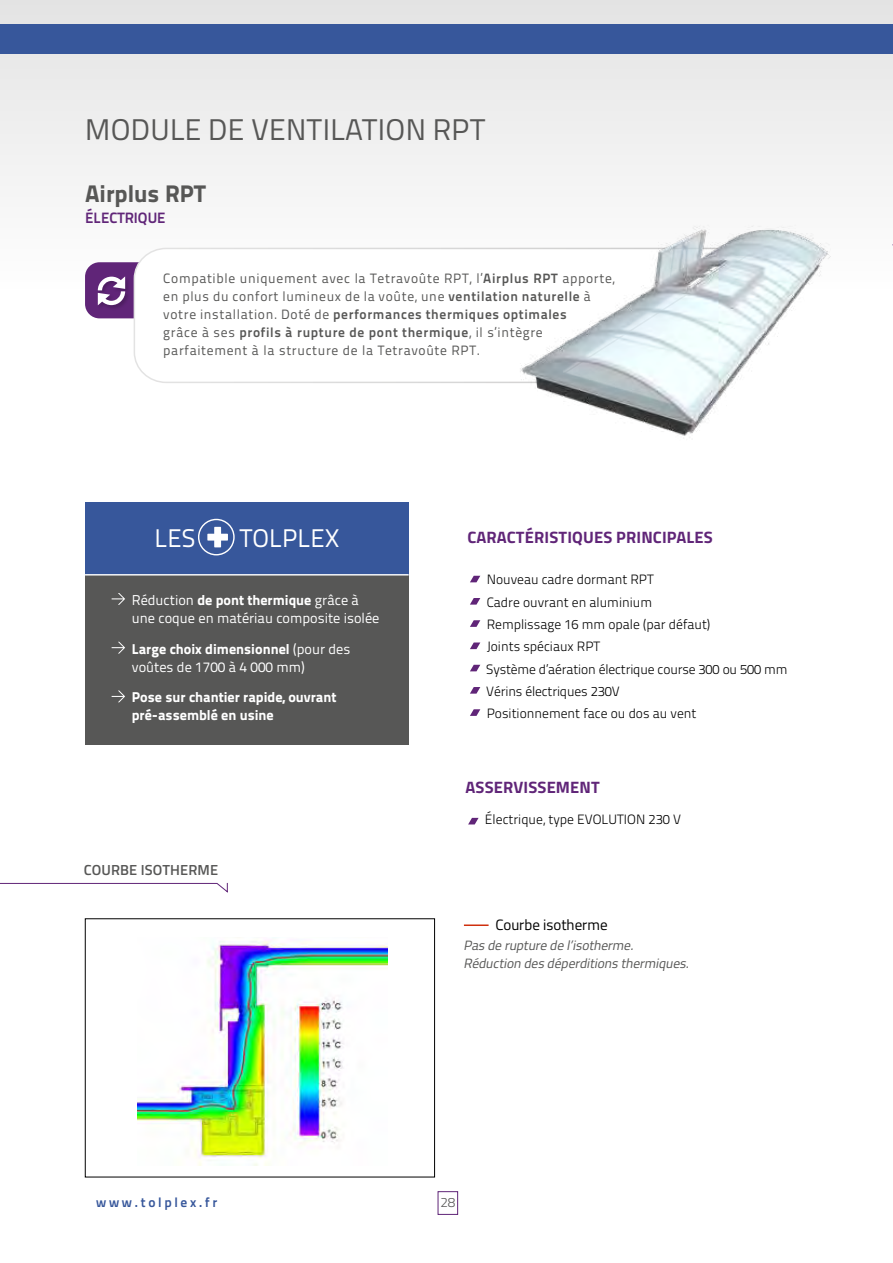
<style>
.page{position:relative;width:893px;height:1263px;background:#fff}
.page>*{position:absolute;margin:0;border:0;box-sizing:border-box;transform-origin:0 0}
.t1{font:30px "Titillium";letter-spacing:.01em;color:#575756}
.t2{font:25.5px "Titillium Text 22 L";color:#fff}
.t3{font:800 24px "Titillium Text 22 L";color:#575756}
.t4{font:700 16.5px "Titillium";letter-spacing:.01em;color:#602578}
.t5{font:15px "Titillium";color:#000}
.t6{font:700 15px "Titillium Text 22 L";color:#602578}
.t7{font:600 14.55px "Titillium";letter-spacing:.01em;color:#575756}
.t8{font:14.25px/18px "Titillium Text 22 L";color:#fff}
.t9{font:800 14.25px/18px "Titillium Text 22 L";color:#fff}
.t10{font:13.5px/18px "Titillium Text 22 L";letter-spacing:.05em;color:#575756}
.t11{font:300 13.5px/22.2px "Titillium Text 22 L";color:#000}
.t12{font:italic 13.5px/18px "Titillium";color:#575756}
.t13{font:700 13.5px "Titillium Text 22 L";letter-spacing:.2em;color:#37579b}
.t14{font:300 13.5px "Titillium";color:#575756}
.s1{font-weight:700}
.s2{font-weight:800}
</style>
<div class="page">
<div style="left:438px;top:1191px;width:20px;height:23px;border:1px solid #602578"></div>
<div style="left:0;top:0;width:893px;height:289px;background:#f0f0f0"></div>
<div style="left:0;top:24px;width:893px;height:30px;background:#37579b"></div>
<div style="left:85px;top:262px;width:242px;height:56px;background:#602578;border-radius:14px"></div>
<svg style="left:133px;top:248px;width:309px;height:135px"></svg>
<div style="left:97px;top:276px;width:33px;height:34px;background:#000;opacity:.2"></div>
<svg style="left:98px;top:276px;width:27px;height:29px"></svg>
<div style="left:85px;top:575px;width:323px;height:169px;background:#575756"></div>
<div style="left:85px;top:503px;width:323px;height:72px;background:#37579b"></div>
<svg style="left:207px;top:527px;width:21px;height:20px"></svg>
<div style="left:198px;top:519px;width:37px;height:36px;border:1px solid #fff;border-radius:50%"></div>
<hr style="left:85px;top:574px;width:324px;height:1px;background:#fff">
<svg style="left:470px;top:576px;width:10px;height:6px"></svg>
<svg style="left:470px;top:598px;width:10px;height:7px"></svg>
<svg style="left:470px;top:620px;width:10px;height:7px"></svg>
<svg style="left:470px;top:642px;width:10px;height:7px"></svg>
<svg style="left:470px;top:665px;width:10px;height:6px"></svg>
<svg style="left:470px;top:687px;width:10px;height:7px"></svg>
<svg style="left:470px;top:709px;width:10px;height:7px"></svg>
<svg style="left:112px;top:593px;width:13px;height:12px"></svg>
<svg style="left:112px;top:642px;width:13px;height:11px"></svg>
<svg style="left:112px;top:690px;width:13px;height:12px"></svg>
<svg style="left:468px;top:818px;width:11px;height:6px"></svg>
<svg style="left:0;top:883px;width:228px;height:9px"></svg>
<div style="left:85px;top:918px;width:350px;height:259px;border:1px solid #000"></div>
<hr style="left:464px;top:924px;width:25px;height:2px;background:#cf300e">
<img style="left:137px;top:937px;width:250px;height:228px">
<img style="left:442px;top:230px;width:404px;height:209px">
<h1 class="t1" style="left:85px;top:108px;width:402px">MODULE DE VENTILATION RPT</h1>
<h3 class="t3" style="left:85px;top:175px;width:122px">Airplus RPT</h3>
<p class="t6" style="left:85px;top:206px;width:82px">ÉLECTRIQUE</p>
<p class="t10" style="left:163px;top:268px;width:453px">Compatible uniquement avec la Tetravoûte RPT, l’<span class="s1">Airplus RPT</span> apporte, en plus du confort lumineux de la voûte, une <span class="s1">ventilation naturelle</span> à votre installation. Doté de <span class="s1">performances thermiques optimales<br></span>grâce à ses <span class="s1">profils à rupture de pont thermique</span>, il s’intègre parfaitement à la structure de la Tetravoûte RPT.</p>
<h2 class="t2" style="left:154px;top:519px;width:43px">LES</h2>
<h2 class="t2" style="left:240px;top:519px;width:101px">TOLPLEX</h2>
<p class="t4" style="left:467px;top:525px;width:247px">CARACTÉRISTIQUES PRINCIPALES</p>
<p class="t11" style="left:486px;top:568px;width:303px">Nouveau cadre dormant RPT<br>Cadre ouvrant en aluminium<br>Remplissage 16 mm opale (par défaut)<br>Joints spéciaux RPT<br>Système d’aération électrique course 300 ou 500 mm<br>Vérins électriques 230V<br>Positionnement face ou dos au vent</p>
<p class="t8" style="left:132px;top:590px;width:249px">Réduction <span class="s2">de pont thermique</span> grâce à une coque en matériau composite isolée</p>
<p class="t8" style="left:132px;top:639px;width:220px"><span class="s2">Large choix dimensionnel</span> (pour des voûtes de 1700 à 4 000 mm)</p>
<p class="t9" style="left:132px;top:687px;width:206px">Pose sur chantier rapide, ouvrant pré-assemblé en usine</p>
<p class="t7" style="left:84px;top:859px;width:136px">COURBE ISOTHERME</p>
<p class="t4" style="left:466px;top:775px;width:136px">ASSERVISSEMENT</p>
<p class="t11" style="left:485px;top:808px;width:198px">Électrique, type EVOLUTION 230 V</p>
<p class="t5" style="left:495px;top:913px;width:114px">Courbe isotherme</p>
<p class="t12" style="left:463px;top:935px;width:230px">Pas de rupture de l’isotherme.<br>Réduction des déperditions thermiques.</p>
<p class="t13" style="left:96px;top:1192px;width:123px">www.tolplex.fr</p>
<p class="t14" style="left:440px;top:1193px;width:17px">28</p>
</div>
